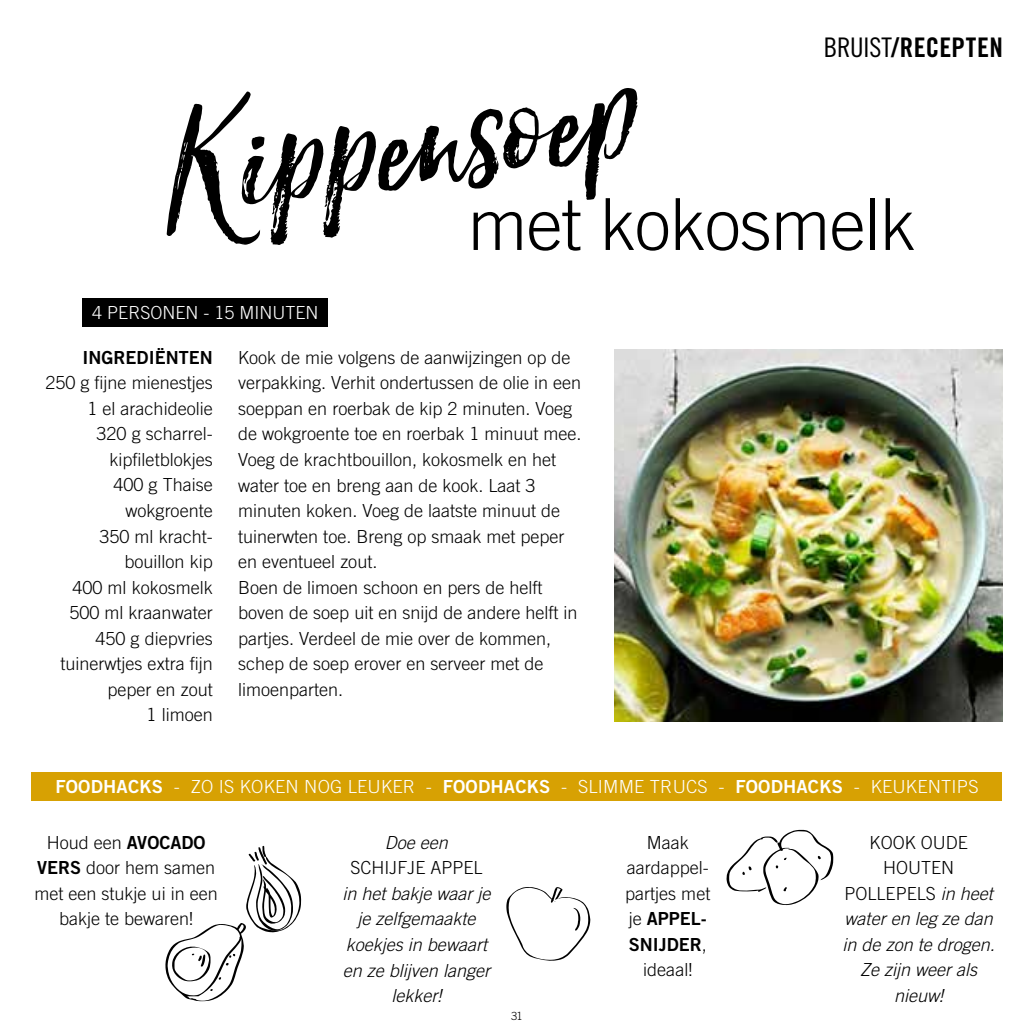
<style>
.page{position:relative;width:1034px;height:1034px;background:#fff}
.page>*{position:absolute;margin:0;border:0;box-sizing:border-box;transform-origin:0 0}
.t1{font:italic 200.25px "Hello Sunshine";color:#000}
.t2{font:300 71.77px "Trade Gothic LT Std";letter-spacing:-.01em;color:#000}
.t3{font:27px "Trade Gothic LT Std Bd Cn 20";letter-spacing:.01em;color:#000}
.t4{font:300 18px/25.4px "Trade Gothic LT Std";color:#000;text-align:center}
.t5{font:italic 300 18px/25.4px "Trade Gothic LT Std";color:#000;text-align:center}
.t6{font:300 18px "Trade Gothic LT Std";letter-spacing:.01em;color:#fff}
.t7{font:18px/25.4px "Trade Gothic LT Std Bd 2";color:#000}
.t8{font:300 11.25px "Trade Gothic LT Std";color:#000}
.s1{font-family:"Trade Gothic LT Std Cn 18"}
.s2{font-size:180.22px}
.s3{font-family:"Trade Gothic LT Std Bd 2";font-weight:400}
.s4{font-family:"Trade Gothic LT Std";font-weight:300}
.s5{font-style:normal}
</style>
<div class="page">
<img style="left:614px;top:349px;width:388px;height:372px">
<div style="left:83px;top:298px;width:245px;height:29px;background:#000"></div>
<div style="left:32px;top:772px;width:969px;height:28px;background:#d7a103"></div>
<svg style="left:726px;top:829px;width:107px;height:76px"></svg>
<svg style="left:506px;top:887px;width:84px;height:73px"></svg>
<svg style="left:165px;top:845px;width:136px;height:155px"></svg>
<h3 class="t3" style="left:823px;top:31px;width:180px"><span class="s1">BRUIST</span>/RECEPTEN</h3>
<h1 class="t1" style="left:139px;top:64px;width:487px;rotate:-8deg">Kippen<span class="s2">s</span>oep</h1>
<h2 class="t2" style="left:467px;top:182px;width:449px">met kokosmelk</h2>
<p class="t6" style="left:92px;top:302px;width:228px">4 PERSONEN - 15 MINUTEN</p>
<p class="t7" style="left:83px;top:344px;width:131px">INGREDIËNTEN</p>
<p class="t4" style="left:46px;top:370px;width:169px;text-align:right">250 g fijne mienestjes<br>1 el arachideolie<br>320 g scharrel&shy;kipfiletblokjes<br>400 g Thaise wokgroente<br>350 ml kracht&shy;bouillon kip<br>400 ml kokosmelk<br>500 ml kraanwater<br>450 g diepvries tuinerwtjes extra fijn peper en zout<br>1 limoen</p>
<p class="t4" style="left:238px;top:344px;width:345px;text-align:left">Kook de mie volgens de aanwijzingen op de verpakking. Verhit ondertussen de olie in een soeppan en roerbak de kip 2 minuten. Voeg de wokgroente toe en roerbak 1 minuut mee.<br>Voeg de krachtbouillon, kokosmelk en het water toe en breng aan de kook. Laat 3 minuten koken. Voeg de laatste minuut de tuinerwten toe. Breng op smaak met peper en eventueel zout.<br>Boen de limoen schoon en pers de helft boven de soep uit en snijd de andere helft in partjes. Verdeel de mie over de kommen, schep de soep erover en serveer met de limoenparten.</p>
<p class="t6" style="left:55px;top:775px;width:924px"><span class="s3">FOODHACKS</span> - ZO IS KOKEN NOG LEUKER - <span class="s3">FOODHACKS</span> - SLIMME TRUCS - <span class="s3">FOODHACKS</span> - KEUKENTIPS</p>
<p class="t4" style="left:35px;top:829px;width:185px">Houd een <span class="s3">AVOCADO<br>VERS</span> door hem samen met een stukje ui in een bakje te bewaren!</p>
<p class="t4" style="left:625px;top:829px;width:86px">Maak aardappel&shy;partjes met</p>
<p class="t5" style="left:385px;top:830px;width:65px">Doe een</p>
<p class="t4" style="left:350px;top:854px;width:134px">SCHIJFJE APPEL</p>
<p class="t5" style="left:342px;top:881px;width:150px">in het bakje waar je je zelfgemaakte koekjes in bewaart en ze blijven langer lekker!</p>
<p class="t7" style="left:628px;top:905px;width:79px"><span class="s4">je</span> APPEL-<br>SNIJDER<span class="s4">,</span></p>
<p class="t4" style="left:643px;top:956px;width:50px">ideaal!</p>
<p class="t8" style="left:511px;top:1008px;width:13px">31</p>
<p class="t5" style="left:842px;top:830px;width:154px"><span class="s5">KOOK OUDE<br>HOUTEN<br>POLLEPELS</span> in heet water en leg ze dan in de zon te drogen.<br>Ze zijn weer als nieuw!</p>
</div>
